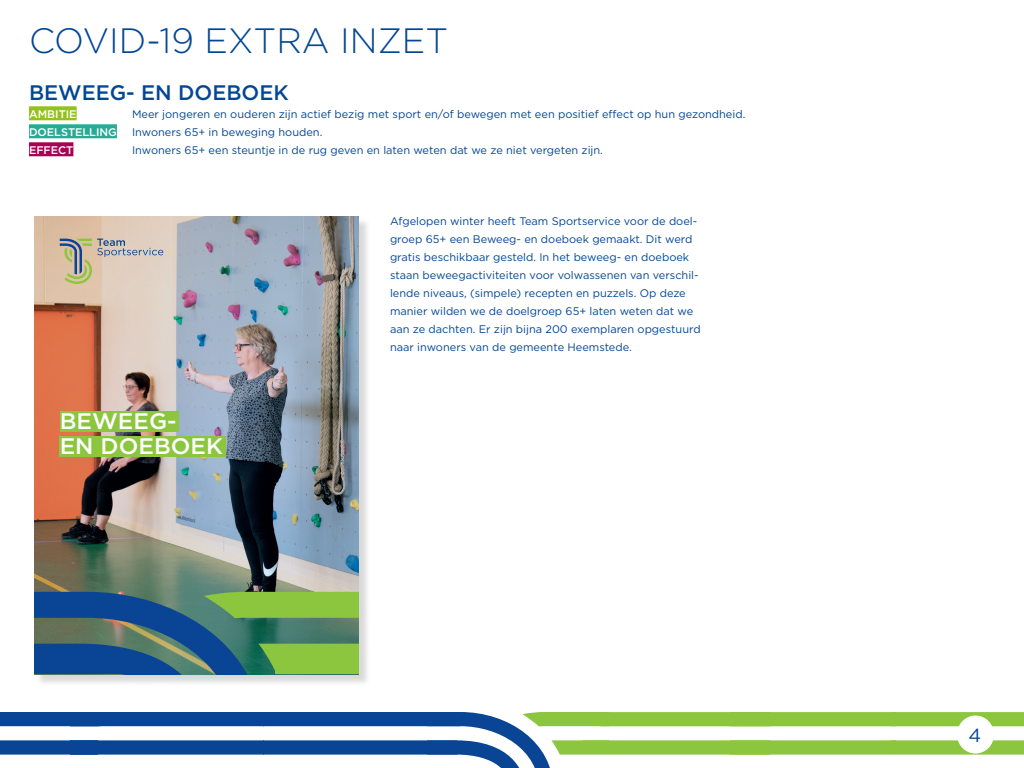
<style>
.page{position:relative;width:1024px;height:768px;background:#fff}
.page>*{position:absolute;margin:0;border:0;box-sizing:border-box;transform-origin:0 0}
.t1{font:300 35.2px "Gotham";color:#034694}
.t2{font:500 22.5px/24.8px "Gotham";color:#fff}
.Hoogtepunt_titel{font:500 21px "Gotham";color:#034694}
.t3{font:19px "Gotham";color:#034694}
.t4{font:11px/18px "Gotham";color:#034694}
.t5{font:500 11px "Gotham";color:#fff}
</style>
<div class="page">
<div style="left:0;top:740px;width:97px;height:15px;background:#094594"></div>
<div style="left:0;top:712px;width:101px;height:14px;background:#094594"></div>
<svg style="left:70px;top:726px;width:28px;height:1px"></svg>
<div style="left:70px;top:740px;width:194px;height:15px;background:#094594"></div>
<div style="left:70px;top:712px;width:194px;height:14px;background:#094594"></div>
<svg style="left:427px;top:712px;width:597px;height:56px"></svg>
<div style="left:264px;top:740px;width:193px;height:15px;background:#094594"></div>
<div style="left:264px;top:712px;width:196px;height:14px;background:#094594"></div>
<div style="left:957px;top:716px;width:37px;height:38px;background:#fff;border-radius:50%"></div>
<div style="left:36px;top:218px;width:335px;height:469px;background:#000;opacity:.15"></div>
<img style="left:34px;top:216px;width:325px;height:376px">
<svg style="left:60px;top:239px;width:103px;height:45px;background:#c7beac"></svg>
<div style="left:60px;top:411px;width:119px;height:21px;background:#8bc63e"></div>
<div style="left:60px;top:436px;width:166px;height:20px;background:#8bc63e"></div>
<svg style="left:34px;top:592px;width:333px;height:83px;background:#497c6f"></svg>
<div style="left:29px;top:106px;width:48px;height:14px;background:#95c11f"></div>
<div style="left:29px;top:124px;width:88px;height:14px;background:#29aa95"></div>
<div style="left:29px;top:142px;width:44px;height:14px;background:#a80055"></div>
<h1 class="t1" style="left:29px;top:18px;width:421px">COVID-19 EXTRA INZET</h1>
<p class="Hoogtepunt_titel" style="left:29px;top:79px;width:261px">BEWEEG- EN DOEBOEK</p>
<p class="t5" style="left:29px;top:107px;width:49px">AMBITIE</p>
<p class="t4" style="left:132px;top:105px;width:615px">Meer jongeren en ouderen zijn actief bezig met sport en/of bewegen met een positief effect op hun gezondheid.</p>
<p class="t5" style="left:29px;top:125px;width:89px">DOELSTELLING</p>
<p class="t4" style="left:132px;top:123px;width:192px">Inwoners 65+ in beweging houden.</p>
<p class="t5" style="left:29px;top:143px;width:46px">EFFECT</p>
<p class="t4" style="left:132px;top:141px;width:473px">Inwoners 65+ een steuntje in de rug geven en laten weten dat we ze niet vergeten zijn.</p>
<p class="t2" style="left:60px;top:408px;width:165px">BEWEEG-<br>EN DOEBOEK</p>
<p class="t4" style="left:390px;top:212px;width:312px">Afgelopen winter heeft Team Sportservice voor de doel&shy;groep 65+ een Beweeg- en doeboek gemaakt. Dit werd gratis beschikbaar gesteld. In het beweeg- en doeboek staan beweegactiviteiten voor volwassenen van verschil&shy;lende niveaus, (simpele) recepten en puzzels. Op deze manier wilden we de doelgroep 65+ laten weten dat we aan ze dachten. Er zijn bijna 200 exemplaren opgestuurd naar inwoners van de gemeente Heemstede.</p>
<h3 class="t3" style="left:969px;top:723px;width:14px">4</h3>
</div>
